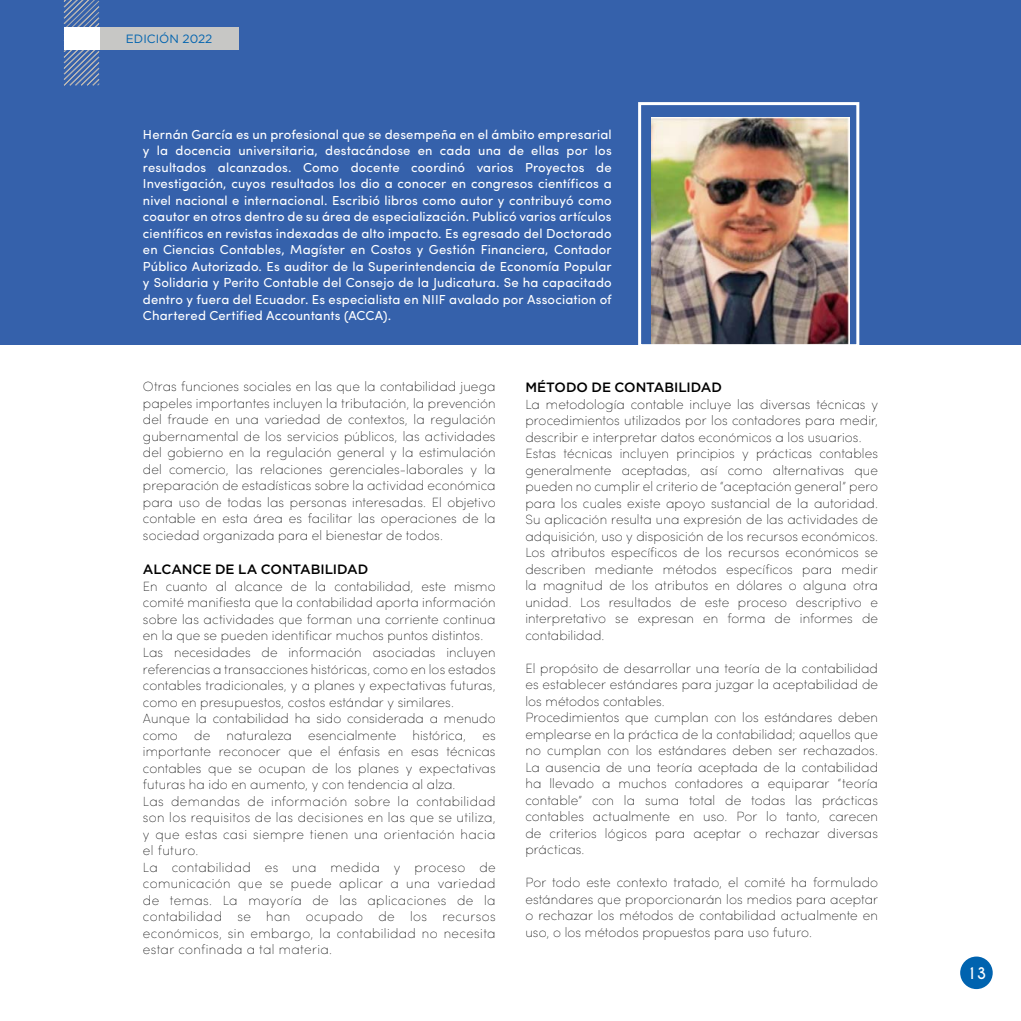
<style>
.page{position:relative;width:1021px;height:1021px;background:#fff}
.page>*{position:absolute;margin:0;border:0;box-sizing:border-box;transform-origin:0 0}
.t1{font:700 15px "Caviar Dreams";color:#fff}
.t2{font:500 13.5px "Gotham";letter-spacing:-.005em;color:#000}
.t3{font:200 13.35px/16.5px "Sofia Pro";letter-spacing:.01em;color:#000}
.t4{font:13.05px/16.5px "Sofia Pro";letter-spacing:.01em;color:#fff;text-align:justify}
.t5{font:12px "Gotham";color:#0063af}
</style>
<div class="page">
<div style="left:0;top:0;width:1020px;height:344px;background:#3561ab"></div>
<img style="left:651px;top:118px;width:198px;height:225px">
<div style="left:638px;top:102px;width:221px;height:245px;border:3px solid #fff"></div>
<svg style="left:63px;top:0;width:37px;height:86px"></svg>
<div style="left:99px;top:27px;width:140px;height:23px;background:#c7c7c5"></div>
<div style="left:64px;top:27px;width:35px;height:23px;background:#fff"></div>
<div style="left:960px;top:956px;width:32px;height:33px;background:#0063af;border-radius:50%"></div>
<p class="t5" style="left:126px;top:31px;width:88px">EDICIÓN 2022</p>
<p class="t4" style="left:143px;top:125px;width:470px">Hernán García es un profesional que se desempeña en el ámbito empresarial y la docencia universitaria, destacándose en cada una de ellas por los resultados alcanzados. Como docente coordinó varios Proyectos de Investigación, cuyos resultados los dio a conocer en congresos científicos a nivel nacional e internacional. Escribió libros como autor y contribuyó como coautor en otros dentro de su área de especialización. Publicó varios artículos científicos en revistas indexadas de alto impacto. Es egresado del Doctorado en Ciencias Contables, Magíster en Costos y Gestión Financiera, Contador Público Autorizado. Es auditor de la Superintendencia de Economía Popular y Solidaria y Perito Contable del Consejo de la Judicatura. Se ha capacitado dentro y fuera del Ecuador. Es especialista en NIIF avalado por Association of Chartered Certified Accountants (ACCA).</p>
<p class="t3" style="left:143px;top:378px;width:354px;text-align:justify">Otras funciones sociales en las que la contabilidad juega papeles importantes incluyen la tributación, la prevención del fraude en una variedad de contextos, la regulación gubernamental de los servicios públicos, las actividades del gobierno en la regulación general y la estimulación del comercio, las relaciones gerenciales-laborales y la preparación de estadísticas sobre la actividad económica para uso de todas las personas interesadas. El objetivo contable en esta área es facilitar las operaciones de la sociedad organizada para el bienestar de todos.</p>
<p class="t2" style="left:143px;top:561px;width:227px">ALCANCE DE LA CONTABILIDAD</p>
<p class="t3" style="left:143px;top:577px;width:354px">En cuanto al alcance de la contabilidad, este mismo comité manifiesta que la contabilidad aporta información sobre las actividades que forman una corriente continua en la que se pueden identificar muchos puntos distintos.<br>Las necesidades de información asociadas incluyen referencias a transacciones históricas, como en los estados contables tradicionales, y a planes y expectativas futuras, como en presupuestos, costos estándar y similares.<br>Aunque la contabilidad ha sido considerada a menudo como de naturaleza esencialmente histórica, es importante reconocer que el énfasis en esas técnicas contables que se ocupan de los planes y expectativas futuras ha ido en aumento, y con tendencia al alza.<br>Las demandas de información sobre la contabilidad son los requisitos de las decisiones en las que se utiliza, y que estas casi siempre tienen una orientación hacia el futuro.<br>La contabilidad es una medida y proceso de comunicación que se puede aplicar a una variedad de temas. La mayoría de las aplicaciones de la contabilidad se han ocupado de los recursos económicos, sin embargo, la contabilidad no necesita estar confinada a tal materia.</p>
<p class="t2" style="left:525px;top:378px;width:198px">MÉTODO DE CONTABILIDAD</p>
<p class="t3" style="left:525px;top:395px;width:354px">La metodología contable incluye las diversas técnicas y procedimientos utilizados por los contadores para medir, describir e interpretar datos económicos a los usuarios.<br>Estas técnicas incluyen principios y prácticas contables generalmente aceptadas, así como alternativas que pueden no cumplir el criterio de “aceptación general” pero para los cuales existe apoyo sustancial de la autoridad.<br>Su aplicación resulta una expresión de las actividades de adquisición, uso y disposición de los recursos económicos.<br>Los atributos específicos de los recursos económicos se describen mediante métodos específicos para medir la magnitud de los atributos en dólares o alguna otra unidad. Los resultados de este proceso descriptivo e interpretativo se expresan en forma de informes de contabilidad.</p>
<p class="t3" style="left:525px;top:659px;width:354px">El propósito de desarrollar una teoría de la contabilidad es establecer estándares para juzgar la aceptabilidad de los métodos contables.<br>Procedimientos que cumplan con los estándares deben emplearse en la práctica de la contabilidad; aquellos que no cumplan con los estándares deben ser rechazados.<br>La ausencia de una teoría aceptada de la contabilidad ha llevado a muchos contadores a equiparar “teoría contable” con la suma total de todas las prácticas contables actualmente en uso. Por lo tanto, carecen de criterios lógicos para aceptar o rechazar diversas prácticas.</p>
<p class="t3" style="left:525px;top:874px;width:354px;text-align:justify">Por todo este contexto tratado, el comité ha formulado estándares que proporcionarán los medios para aceptar o rechazar los métodos de contabilidad actualmente en uso, o los métodos propuestos para uso futuro.</p>
<p class="t1" style="left:966px;top:963px;width:22px">13</p>
</div>
